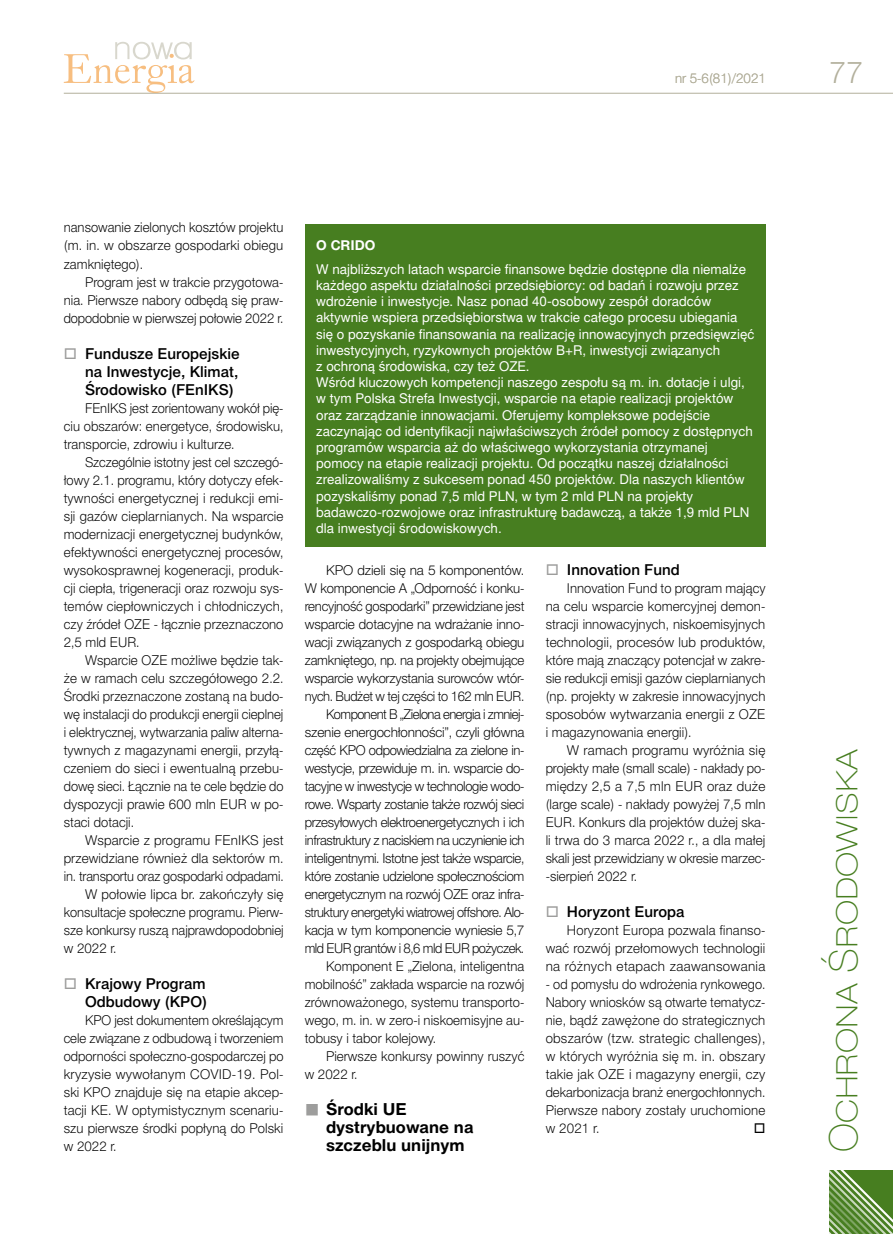
<style>
.page{position:relative;width:893px;height:1234px;background:#fff}
.page>*{position:absolute;margin:0;border:0;box-sizing:border-box;transform-origin:0 0}
.t1{font:39px "Switzer EFN Thin";color:#477e20}
.t2{font:30px "Switzer EFN Light";color:#b2af9b}
.t3{font:700 16.5px/18px "Switzer EFN";color:#000}
.t4{font:15px/18px "Switzer EFN Medium";color:#000;text-align:justify}
.t5{font:13.5px/18px "Switzer EFN Light";letter-spacing:-.01em;color:#000;text-align:justify}
.t6{font:13.5px/18px "Switzer EFN Light";letter-spacing:-.01em;color:#000;text-align:justify;scale:.96 1}
.t7{font:13.5px/16.2px "Switzer EFN";color:#fff}
.t8{font:13.5px "Switzer EFN Light";letter-spacing:-.03em;color:#000}
.t9{font:13.5px "Switzer EFN Light";letter-spacing:-.04em;color:#000;scale:.96 1}
.t10{font:13.5px "Switzer EFN Light";letter-spacing:-.035em;color:#000;scale:.96 1}
.t11{font:13.5px "Switzer EFN Light";letter-spacing:-.01em;color:#000;scale:.95 1}
.t12{font:13.5px "Switzer EFN Light";letter-spacing:-.03em;color:#000;scale:.96 1}
.t13{font:13.5px "Switzer EFN Light";letter-spacing:.01em;color:#000}
.t14{font:13.5px "Switzer EFN Light";color:#b2af9b}
.t15{font:700 13.5px "Switzer EFN";color:#fff}
</style>
<div class="page">
<hr style="left:64px;top:93px;width:829px;height:1px;background:#b2af9b">
<svg style="left:64px;top:42px;width:131px;height:51px"></svg>
<svg style="left:829px;top:1170px;width:64px;height:63px;background:#6c974d"></svg>
<div style="left:305px;top:224px;width:460px;height:323px;background:#477e20"></div>
<p class="t14" style="left:675px;top:70px;width:92px">nr 5-6(81)/2021</p>
<p class="t5" style="left:64px;top:218px;width:221px">nansowanie zielonych kosztów projektu (m. in. w obszarze gospodarki obiegu zamkniętego).</p>
<p class="t5" style="left:64px;top:272px;width:221px;text-indent:21px">Program jest w trakcie przygotowa&shy;nia. Pierwsze nabory odbędą się praw&shy;dopodobnie w pierwszej połowie 2022 r.</p>
<p class="t4" style="left:85px;top:344px;width:156px">Fundusze Europejskie na Inwestycje, Klimat, Środowisko (FEnIKS)</p>
<p class="t6" style="left:64px;top:398px;width:230px;text-indent:21px">FEnIKS jest zorientowany wokół pię&shy;ciu obszarów: energetyce, środowisku, transporcie, zdrowiu i kulturze.</p>
<p class="t6" style="left:64px;top:452px;width:230px;text-indent:21px">Szczególnie istotny jest cel szczegó&shy;łowy 2.1. programu, który dotyczy efek&shy;tywności energetycznej i redukcji emi&shy;sji gazów cieplarnianych. Na wsparcie modernizacji energetycznej budynków, efektywności energetycznej procesów, wysokosprawnej kogeneracji, produk&shy;cji ciepła, trigeneracji oraz rozwoju sys&shy;temów ciepłowniczych i chłodniczych, czy źródeł OZE - łącznie przeznaczono 2,5 mld EUR.</p>
<p class="t5" style="left:64px;top:650px;width:221px;text-indent:21px">Wsparcie OZE możliwe będzie tak&shy;że w ramach celu szczegółowego 2.2.<br>Środki przeznaczone zostaną na budo&shy;wę instalacji do produkcji energii cieplnej i elektrycznej, wytwarzania paliw alterna&shy;tywnych z magazynami energii, przyłą&shy;czeniem do sieci i ewentualną przebu&shy;dowę sieci. Łącznie na te cele będzie do dyspozycji prawie 600 mln EUR w po&shy;staci dotacji.</p>
<p class="t13" style="left:85px;top:832px;width:200px">Wsparcie z programu FEnIKS jest</p>
<p class="t5" style="left:64px;top:848px;width:221px">przewidziane również dla sektorów m.</p>
<p class="t11" style="left:64px;top:868px;width:233px">in. transportu oraz gospodarki odpadami.</p>
<p class="t5" style="left:85px;top:884px;width:200px">W połowie lipca br. zakończyły się</p>
<p class="t6" style="left:64px;top:902px;width:230px">konsultacje społeczne programu. Pierw-</p>
<p class="t6" style="left:64px;top:920px;width:231px">sze konkursy ruszą najprawdopodobniej</p>
<p class="t5" style="left:64px;top:938px;width:54px">w 2022 r.</p>
<p class="t4" style="left:85px;top:974px;width:123px">Krajowy Program<br>Odbudowy (KPO)</p>
<p class="t6" style="left:64px;top:1010px;width:230px;text-indent:21px">KPO jest dokumentem określającym cele związane z odbudową i tworzeniem odporności społeczno-gospodarczej po kryzysie wywołanym COVID-19. Pol&shy;ski KPO znajduje się na etapie akcep&shy;tacji KE. W optymistycznym scenariu&shy;szu pierwsze środki popłyną do Polski w 2022 r.</p>
<p class="t15" style="left:316px;top:237px;width:61px">O CRIDO</p>
<p class="t7" style="left:316px;top:261px;width:440px">W najbliższych latach wsparcie finansowe będzie dostępne dla niemalże każdego aspektu działalności przedsiębiorcy: od badań i rozwoju przez wdrożenie i inwestycje. Nasz ponad 40-osobowy zespół doradców aktywnie wspiera przedsiębiorstwa w trakcie całego procesu ubiegania się o pozyskanie finansowania na realizację innowacyjnych przedsięwzięć inwestycyjnych, ryzykownych projektów B+R, inwestycji związanych<br>z ochroną środowiska, czy też OZE.<br>Wśród kluczowych kompetencji naszego zespołu są m. in. dotacje i ulgi, w tym Polska Strefa Inwestycji, wsparcie na etapie realizacji projektów oraz zarządzanie innowacjami. Oferujemy kompleksowe podejście zaczynając od identyfikacji najwłaściwszych źródeł pomocy z dostępnych programów wsparcia aż do właściwego wykorzystania otrzymanej pomocy na etapie realizacji projektu. Od początku naszej działalności zrealizowaliśmy z sukcesem ponad 450 projektów. Dla naszych klientów pozyskaliśmy ponad 7,5 mld PLN, w tym 2 mld PLN na projekty badawczo-rozwojowe oraz infrastrukturę badawczą, a także 1,9 mld PLN dla inwestycji środowiskowych.</p>
<p class="t5" style="left:326px;top:560px;width:200px">KPO dzieli się na 5 komponentów.</p>
<p class="t5" style="left:305px;top:578px;width:221px">W komponencie A „Odporność i konku-</p>
<p class="t5" style="left:305px;top:596px;width:221px">rencyjność gospodarki” przewidziane jest</p>
<p class="t5" style="left:305px;top:614px;width:221px">wsparcie dotacyjne na wdrażanie inno-</p>
<p class="t5" style="left:305px;top:632px;width:221px">wacji związanych z gospodarką obiegu</p>
<p class="t5" style="left:305px;top:650px;width:221px">zamkniętego, np. na projekty obejmujące</p>
<p class="t5" style="left:305px;top:668px;width:221px">wsparcie wykorzystania surowców wtór-</p>
<p class="t12" style="left:305px;top:688px;width:230px">nych. Budżet w tej części to 162 mln EUR.</p>
<p class="t9" style="left:326px;top:706px;width:208px">Komponent B „Zielona energia i zmniej-</p>
<p class="t5" style="left:305px;top:722px;width:221px">szenie energochłonności”, czyli główna</p>
<p class="t8" style="left:305px;top:742px;width:221px">część KPO odpowiedzialna za zielone in-</p>
<p class="t5" style="left:305px;top:758px;width:221px">westycje, przewiduje m. in. wsparcie do-</p>
<p class="t8" style="left:305px;top:778px;width:221px">tacyjne w inwestycje w technologie wodo-</p>
<p class="t8" style="left:305px;top:796px;width:221px">rowe. Wsparty zostanie także rozwój sieci</p>
<p class="t8" style="left:305px;top:814px;width:221px">przesyłowych elektroenergetycznych i ich</p>
<p class="t10" style="left:305px;top:832px;width:231px">infrastruktury z naciskiem na uczynienie ich</p>
<p class="t8" style="left:305px;top:850px;width:221px">inteligentnymi. Istotne jest także wsparcie,</p>
<p class="t8" style="left:305px;top:868px;width:221px">które zostanie udzielone społecznościom</p>
<p class="t8" style="left:305px;top:886px;width:221px">energetycznym na rozwój OZE oraz infra-</p>
<p class="t9" style="left:305px;top:904px;width:230px">struktury energetyki wiatrowej offshore. Alo-</p>
<p class="t5" style="left:305px;top:920px;width:221px">kacja w tym komponencie wyniesie 5,7</p>
<p class="t10" style="left:305px;top:940px;width:230px">mld EUR grantów i 8,6 mld EUR pożyczek.</p>
<p class="t5" style="left:326px;top:956px;width:200px">Komponent E „Zielona, inteligentna</p>
<p class="t5" style="left:305px;top:974px;width:221px">mobilność” zakłada wsparcie na rozwój</p>
<p class="t5" style="left:305px;top:992px;width:221px">zrównoważonego, systemu transporto-</p>
<p class="t5" style="left:305px;top:1010px;width:221px">wego, m. in. w zero-i niskoemisyjne au-</p>
<p class="t5" style="left:305px;top:1028px;width:133px">tobusy i tabor kolejowy.</p>
<p class="t5" style="left:326px;top:1046px;width:200px">Pierwsze konkursy powinny ruszyć</p>
<p class="t5" style="left:305px;top:1064px;width:54px">w 2022 r.</p>
<p class="t3" style="left:326px;top:1099px;width:149px">Środki UE dystrybuowane na szczeblu unijnym</p>
<p class="t4" style="left:567px;top:560px;width:114px">Innovation Fund</p>
<p class="t5" style="left:546px;top:578px;width:221px;text-indent:21px">Innovation Fund to program mający na celu wsparcie komercyjnej demon&shy;stracji innowacyjnych, niskoemisyjnych technologii, procesów lub produktów, które mają znaczący potencjał w zakre&shy;sie redukcji emisji gazów cieplarnianych (np. projekty w zakresie innowacyjnych sposobów wytwarzania energii z OZE i magazynowania energii).</p>
<p class="t5" style="left:546px;top:740px;width:221px;text-indent:21px">W ramach programu wyróżnia się projekty małe (small scale) - nakłady po&shy;między 2,5 a 7,5 mln EUR oraz duże (large scale) - nakłady powyżej 7,5 mln EUR. Konkurs dla projektów dużej ska&shy;li trwa do 3 marca 2022 r., a dla małej skali jest przewidziany w okresie marzec--sierpień 2022 r.</p>
<p class="t4" style="left:567px;top:902px;width:119px">Horyzont Europa</p>
<p class="t5" style="left:546px;top:920px;width:221px;text-indent:21px">Horyzont Europa pozwala finanso&shy;wać rozwój przełomowych technologii na różnych etapach zaawansowania</p>
<p class="t6" style="left:546px;top:974px;width:230px">- od pomysłu do wdrożenia rynkowego.<br>Nabory wniosków są otwarte tematycz&shy;nie, bądź zawężone do strategicznych obszarów (tzw. strategic challenges), w których wyróżnia się m. in. obszary takie jak OZE i magazyny energii, czy dekarbonizacja branż energochłonnych.<br>Pierwsze nabory zostały uruchomione w 2021 r.</p>
<h2 class="t2" style="left:829px;top:55px;width:36px">77</h2>
<h1 class="t1" style="left:821px;top:1152px;width:404px;rotate:-90deg">Ochrona Środowiska</h1>
</div>
